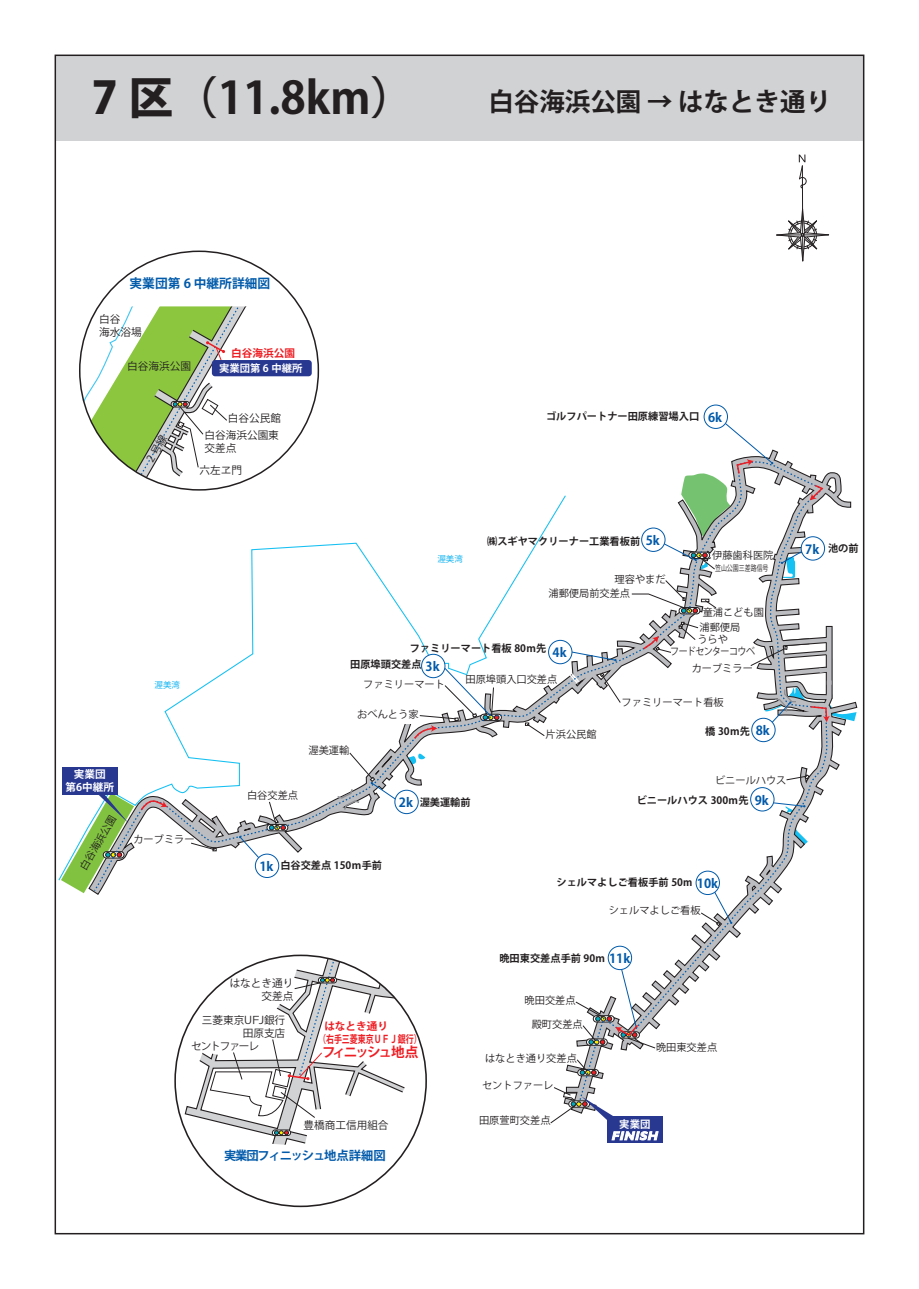
<style>
.page{position:relative;width:919px;height:1289px;background:#fff}
.page>*{position:absolute;margin:0;border:0;box-sizing:border-box;transform-origin:0 0}
.t1{font:700 44.4px "Koz Go Pr 6 N";color:#231f20}
.t2{font:700 25.5px "Koz Go Pr 6 N";color:#231f20}
.t3{font:700 13.65px "Koz Go Pr 6 N";letter-spacing:-.15em;color:#ee1d23}
.t4{font:700 12.75px "Koz Go Pr 6 N";color:#015aaa}
.t5{font:700 12.45px "Koz Go Pr 6 N";color:#015aaa}
.t6{font:700 12.3px "Koz Go Pr 6 N";letter-spacing:-.1em;color:#015aaa}
.t7{font:10.65px/12.8px "Koz Go Pr 6 N";color:#231f20;text-align:right}
.t8{font:700 10.65px/12.8px "Koz Go Pr 6 N";color:#ee1d23}
.t9{font:700 10.65px/12.8px "Koz Go Pr 6 N";color:#fff;text-align:center}
.t10{font:10.65px "Koz Go Pr 6 N";letter-spacing:-.1em;color:#231f20}
.t11{font:700 10.35px "Koz Go Pr 6 N";color:#fff}
.t12{font:10.2px "Koz Go Pr 6 N";color:#231f20}
.t13{font:700 10.2px "Koz Go Pr 6 N";color:#231f20}
.t14{font:10.2px/16.2px "Koz Go Pr 6 N";letter-spacing:-.045em;color:#231f20;text-align:right;scale:.88 1}
.t15{font:8.55px "Koz Go Pr 6 N";color:#00aeef}
.t16{font:7.95px "Koz Go Pr 6 N";color:#231f20;scale:.74 1}
.s1{font-weight:800}
.s2{font-size:12.45px;color:#015aaa}
</style>
<div class="page">
<div style="left:55px;top:55px;width:808px;height:85px;background:#d1d2d4"></div>
<hr style="left:802px;top:166px;width:1px;height:43px;background:#231f20">
<svg style="left:776px;top:208px;width:53px;height:53px"></svg>
<svg style="left:798px;top:154px;width:8px;height:34px"></svg>
<div style="left:62px;top:767px;width:55px;height:27px;background:#283890"></div>
<div style="left:607px;top:1116px;width:55px;height:27px;background:#283890"></div>
<svg style="left:612px;top:1131px;width:46px;height:9px"></svg>
<div style="left:703px;top:404px;width:24px;height:25px;border:1px solid #015aaa;border-radius:50%"></div>
<div style="left:607px;top:945px;width:25px;height:24px;border:1px solid #015aaa;border-radius:50%"></div>
<svg style="left:175px;top:954px;width:246px;height:232px"></svg>
<svg style="left:629px;top:726px;width:198px;height:304px"></svg>
<svg style="left:117px;top:490px;width:626px;height:400px"></svg>
<svg style="left:61px;top:793px;width:106px;height:100px"></svg>
<svg style="left:413px;top:667px;width:86px;height:72px"></svg>
<svg style="left:550px;top:968px;width:105px;height:155px"></svg>
<div style="left:751px;top:718px;width:24px;height:23px;background:#fff;border-radius:50%"></div>
<div style="left:751px;top:718px;width:24px;height:24px;border:1px solid #015aaa;border-radius:50%"></div>
<svg style="left:631px;top:423px;width:225px;height:303px"></svg>
<div style="left:212px;top:360px;width:100px;height:16px;background:#283890;border-radius:3px"></div>
<svg style="left:80px;top:250px;width:230px;height:240px"></svg>
<h1 class="t1" style="left:92px;top:73px;width:324px"><span class="s1">7 区</span>（11.8km）</h1>
<h2 class="t2" style="left:488px;top:88px;width:344px">白谷海浜公園 → はなとき通り</h2>
<p class="t4" style="left:129px;top:276px;width:142px">実業団第 6 中継所詳細図</p>
<p class="t7" style="left:99px;top:313px;width:44px;text-align:left">白谷<br>海水浴場</p>
<p class="t7" style="left:127px;top:360px;width:65px">白谷海浜公園</p>
<p class="t8" style="left:231px;top:347px;width:65px">白谷海浜公園</p>
<p class="t11" style="left:219px;top:362px;width:85px">実業団第 6 中継所</p>
<p class="t7" style="left:228px;top:412px;width:55px">白谷公民館</p>
<p class="t7" style="left:204px;top:429px;width:76px;text-align:left">白谷海浜公園東交差点</p>
<p class="t7" style="left:200px;top:464px;width:44px">六左ヱ門</p>
<p class="t13" style="left:546px;top:410px;width:155px">ゴルフパートナー田原練習場入口</p>
<p class="t5" style="left:708px;top:410px;width:16px">6k</p>
<p class="t15" style="left:437px;top:554px;width:27px">渥美湾</p>
<p class="t13" style="left:487px;top:535px;width:174px">㈱スギヤマクリーナー工業看板前 <span class="s2">5k</span></p>
<p class="t12" style="left:614px;top:573px;width:53px">理容やまだ</p>
<p class="t12" style="left:548px;top:587px;width:83px">浦郵便局前交差点</p>
<p class="t12" style="left:712px;top:549px;width:63px">伊藤歯科医院</p>
<p class="t16" style="left:715px;top:563px;width:74px">笠山公園三差路信号</p>
<p class="t12" style="left:702px;top:607px;width:63px">童浦こども園</p>
<p class="t12" style="left:699px;top:621px;width:42px">浦郵便局</p>
<p class="t5" style="left:805px;top:542px;width:16px">7k</p>
<p class="t13" style="left:828px;top:542px;width:32px">池の前</p>
<p class="t9" style="left:66px;top:768px;width:50px">実業団第6中継所</p>
<p class="t12" style="left:78px;top:866px;width:63px;rotate:-60deg">白谷海浜公園</p>
<p class="t15" style="left:154px;top:680px;width:27px">渥美湾</p>
<p class="t12" style="left:133px;top:833px;width:63px">カーブミラー</p>
<p class="t13" style="left:409px;top:642px;width:138px">ファミリーマート看板 80ｍ先</p>
<p class="t5" style="left:552px;top:645px;width:16px">4k</p>
<p class="t13" style="left:350px;top:659px;width:73px">田原埠頭交差点</p>
<p class="t5" style="left:425px;top:659px;width:16px">3k</p>
<p class="t12" style="left:363px;top:678px;width:83px">ファミリーマート</p>
<p class="t12" style="left:357px;top:709px;width:63px">おべんとう家</p>
<p class="t12" style="left:308px;top:745px;width:42px">渥美運輸</p>
<p class="t12" style="left:465px;top:673px;width:93px">田原埠頭入口交差点</p>
<p class="t12" style="left:545px;top:729px;width:53px">片浜公民館</p>
<p class="t12" style="left:247px;top:789px;width:53px">白谷交差点</p>
<p class="t5" style="left:399px;top:795px;width:16px">2k</p>
<p class="t13" style="left:419px;top:796px;width:53px">渥美運輸前</p>
<p class="t5" style="left:259px;top:859px;width:16px">1k</p>
<p class="t13" style="left:280px;top:859px;width:103px">白谷交差点 150ｍ手前</p>
<p class="t12" style="left:697px;top:633px;width:32px">うらや</p>
<p class="t14" style="left:670px;top:643px;width:98px">フードセンターコウベカーブミラー</p>
<p class="t12" style="left:621px;top:696px;width:104px">ファミリーマート看板</p>
<p class="t13" style="left:705px;top:725px;width:66px">橋 30ｍ先 <span class="s2">8k</span></p>
<p class="t12" style="left:715px;top:774px;width:73px">ビニールハウス</p>
<p class="t5" style="left:754px;top:793px;width:16px">9k</p>
<p class="t13" style="left:636px;top:794px;width:113px">ビニールハウス 300ｍ先</p>
<p class="t13" style="left:556px;top:876px;width:137px">シェルマよしご看板手前 50m</p>
<p class="t5" style="left:697px;top:876px;width:23px">10k</p>
<p class="t12" style="left:608px;top:904px;width:93px">シェルマよしご看板</p>
<p class="t5" style="left:609px;top:951px;width:23px">11k</p>
<p class="t13" style="left:499px;top:952px;width:108px">晩田東交差点手前 90ｍ</p>
<p class="t7" style="left:230px;top:976px;width:65px">はなとき通り交差点</p>
<p class="t7" style="left:202px;top:1013px;width:85px">三菱東京ＵＦＪ銀行田原支店</p>
<p class="t8" style="left:318px;top:1019px;width:105px;text-indent:6px">はなとき通り<br>（右手三菱東京ＵＦＪ銀行）</p>
<p class="t10" style="left:191px;top:1040px;width:70px">セントファーレ</p>
<h3 class="t3" style="left:322px;top:1044px;width:98px">フィニッシュ地点</h3>
<p class="t7" style="left:303px;top:1118px;width:87px">豊橋商工信用組合</p>
<p class="t6" style="left:224px;top:1148px;width:163px">実業団フィニッシュ地点詳細図</p>
<p class="t12" style="left:524px;top:994px;width:53px">晩田交差点</p>
<p class="t12" style="left:531px;top:1018px;width:53px">殿町交差点</p>
<p class="t12" style="left:485px;top:1052px;width:93px">はなとき通り交差点</p>
<p class="t12" style="left:482px;top:1079px;width:73px">セントファーレ</p>
<p class="t12" style="left:479px;top:1114px;width:73px">田原萱町交差点</p>
<p class="t12" style="left:656px;top:1041px;width:63px">晩田東交差点</p>
<p class="t11" style="left:619px;top:1118px;width:33px">実業団</p>
</div>
